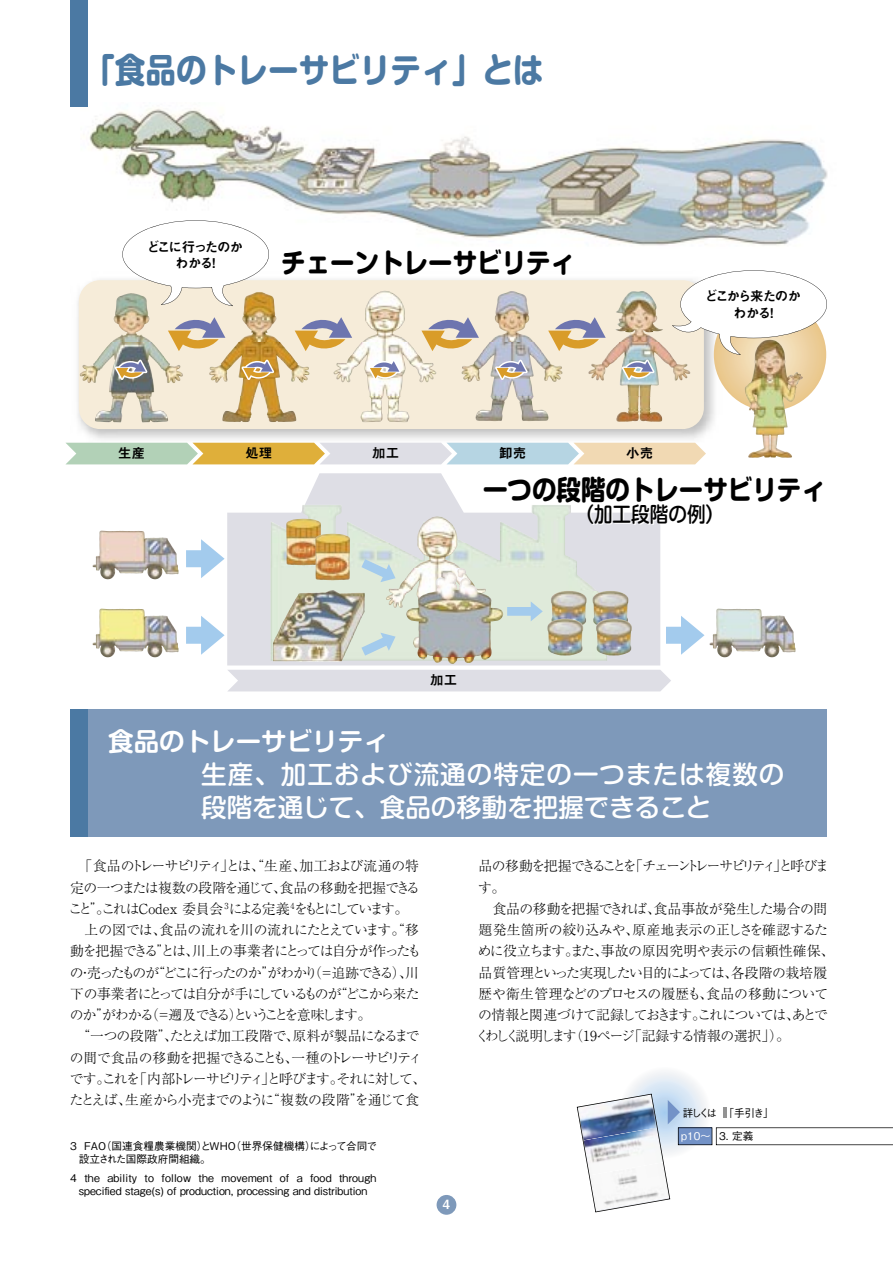
<style>
.page{position:relative;width:893px;height:1263px;background:#fff}
.page>*{position:absolute;margin:0;border:0;box-sizing:border-box;transform-origin:0 0}
.t1{font:700 34.05px "Shin M Go Pro";color:#4b79a3;scale:.9 1}
.t2{font:700 27.15px "Shin M Go Pro";color:#000;scale:.9 1}
.t3{font:500 25.5px/33px "Shin M Go Pro";letter-spacing:.04em;color:#fff}
.t4{font:700 25.5px "Shin M Go Pro De";color:#fff}
.t5{font:500 20.7px "Shin M Go Pro";color:#000;scale:.9 1}
.t6{font:300 13.8px/21.3px "Ryumin Pro";letter-spacing:-.08em;color:#000}
.t7{font:300 13.8px/21.3px "Ryumin Pro";letter-spacing:-.055em;color:#000}
.t8{font:13.5px/16.2px "Midashi Go Pro MB31";letter-spacing:-.12em;color:#000;text-align:center}
.t9{font:13.5px/16.2px "Midashi Go Pro MB31";letter-spacing:-.11em;color:#000;text-align:center}
.t10{font:13.5px "Midashi Go Pro MB31";letter-spacing:-.08em;color:#000}
.t11{font:12.75px "Midashi Go Pro MB31";color:#fff}
.t12{font:500 10.65px/12.8px "Gothic BBB Pro";color:#000}
.t13{font:500 10.65px "Gothic BBB Pro";color:#fff}
</style>
<div class="page">
<svg style="left:227px;top:473px;width:433px;height:192px;fill:#dedee5"></svg>
<img style="left:270px;top:505px;width:352px;height:156px">
<img style="left:93px;top:530px;width:86px;height:49px">
<img style="left:93px;top:608px;width:86px;height:49px">
<svg style="left:186px;top:539px;width:39px;height:39px"></svg>
<svg style="left:361px;top:633px;width:35px;height:23px"></svg>
<svg style="left:517px;top:601px;width:26px;height:20px"></svg>
<svg style="left:361px;top:559px;width:35px;height:23px"></svg>
<svg style="left:186px;top:616px;width:39px;height:39px"></svg>
<img style="left:709px;top:608px;width:87px;height:49px">
<svg style="left:666px;top:616px;width:38px;height:39px"></svg>
<img style="left:80px;top:102px;width:748px;height:144px">
<img style="left:70px;top:294px;width:653px;height:149px">
<svg style="left:79px;top:280px;width:625px;height:149px;background:#e6dac2"></svg>
<svg style="left:714px;top:298px;width:112px;height:113px;background:#ebcc98"></svg>
<img style="left:384px;top:291px;width:56px;height:136px">
<img style="left:436px;top:516px;width:56px;height:52px">
<img style="left:642px;top:291px;width:51px;height:136px">
<img style="left:748px;top:355px;width:57px;height:103px">
<img style="left:457px;top:291px;width:110px;height:136px">
<img style="left:406px;top:568px;width:111px;height:98px">
<img style="left:551px;top:591px;width:42px;height:28px">
<img style="left:593px;top:591px;width:48px;height:28px">
<img style="left:547px;top:619px;width:98px;height:46px">
<svg style="left:672px;top:270px;width:155px;height:85px"></svg>
<svg style="left:122px;top:220px;width:147px;height:86px"></svg>
<svg style="left:66px;top:443px;width:640px;height:21px;background:#d3d1b3"></svg>
<div style="left:228px;top:670px;width:443px;height:21px;background:#dedee5"></div>
<img style="left:286px;top:519px;width:35px;height:46px">
<img style="left:315px;top:534px;width:35px;height:46px">
<svg style="left:168px;top:317px;width:57px;height:34px;background:#ccbaa2"></svg>
<svg style="left:115px;top:360px;width:32px;height:20px"></svg>
<svg style="left:242px;top:360px;width:32px;height:20px"></svg>
<svg style="left:368px;top:360px;width:33px;height:20px"></svg>
<svg style="left:495px;top:360px;width:33px;height:20px"></svg>
<svg style="left:622px;top:360px;width:32px;height:20px"></svg>
<svg style="left:295px;top:317px;width:57px;height:34px;background:#ccbaa2"></svg>
<svg style="left:421px;top:317px;width:58px;height:34px;background:#cdbba3"></svg>
<svg style="left:548px;top:317px;width:58px;height:34px;background:#cdbba3"></svg>
<svg style="left:618px;top:1066px;width:93px;height:92px"></svg>
<div style="left:70px;top:709px;width:757px;height:128px;background:#7e99ba"></div>
<div style="left:70px;top:709px;width:17px;height:128px;background:#4b79a3"></div>
<svg style="left:577px;top:1094px;width:316px;height:118px"></svg>
<hr style="left:723px;top:1108px;width:4px;height:10px;background:#939393">
<div style="left:437px;top:1195px;width:19px;height:20px;background:#7e99ba;border-radius:50%"></div>
<div style="left:70px;top:0;width:17px;height:106px;background:#4b79a3"></div>
<h1 class="t1" style="left:84px;top:43px;width:512px">「食品のトレーサビリティ」とは</h1>
<p class="t9" style="left:147px;top:237px;width:98px">どこに行ったのかわかる！</p>
<h2 class="t2" style="left:281px;top:240px;width:328px">チェーントレーサビリティ</h2>
<p class="t8" style="left:705px;top:287px;width:98px">どこから来たのかわかる！</p>
<p class="t10" style="left:118px;top:442px;width:28px">生産</p>
<p class="t10" style="left:245px;top:442px;width:28px">処理</p>
<p class="t10" style="left:372px;top:442px;width:29px">加工</p>
<p class="t10" style="left:499px;top:442px;width:28px">卸売</p>
<p class="t10" style="left:626px;top:442px;width:28px">小売</p>
<h2 class="t2" style="left:483px;top:467px;width:382px">一つの段階のトレーサビリティ</h2>
<h3 class="t5" style="left:575px;top:497px;width:167px">（加工段階の例）</h3>
<p class="t10" style="left:430px;top:669px;width:28px">加工</p>
<h3 class="t4" style="left:108px;top:721px;width:282px">食品のトレーサビリティ</h3>
<h3 class="t3" style="left:201px;top:755px;width:585px">生産、加工および流通の特定の一つまたは複数の段階を通じて、食品の移動を把握できること</h3>
<p class="t6" style="left:69px;top:854px;width:359px">　「食品のトレーサビリティ」とは、“生産、加工および流通の特定の一つまたは複数の段階を通じて、食品の移動を把握できること”。これはCodex 委員会 <sup>3</sup>による定義 <sup>4</sup>をもとにしています。<br>　上の図では、食品の流れを川の流れにたとえています。“移動を把握できる”とは、川上の事業者にとっては自分が作ったもの・売ったものが“どこに行ったのか”がわかり（＝追跡できる）、川下の事業者にとっては自分が手にしているものが“どこから来たのか”がわかる（＝遡及できる）ということを意味します。<br>　“一つの段階”、たとえば加工段階で、原料が製品になるまでの間で食品の移動を把握できることも、一種のトレーサビリティです。これを「内部トレーサビリティ」と呼びます。それに対して、たとえば、生産から小売までのように“複数の段階”を通じて食</p>
<p class="t7" style="left:476px;top:854px;width:360px">品の移動を把握できることを「チェーントレーサビリティ」と呼びます。<br>　食品の移動を把握できれば、食品事故が発生した場合の問題発生箇所の絞り込みや、原産地表示の正しさを確認するために役立ちます。また、事故の原因究明や表示の信頼性確保、品質管理といった実現したい目的によっては、各段階の栽培履歴や衛生管理などのプロセスの履歴も、食品の移動についての情報と関連づけて記録しておきます。これについては、あとでくわしく説明します（19ページ「記録する情報の選択」）。</p>
<p class="t12" style="left:683px;top:1105px;width:36px">詳しくは</p>
<p class="t12" style="left:723px;top:1105px;width:52px">「手引き」</p>
<p class="t12" style="left:79px;top:1138px;width:300px;text-indent:-9px">3 FAO（国連食糧農業機関）とWHO（世界保健機構）によって合同で設立された国際政府間組織。</p>
<p class="t12" style="left:70px;top:1170px;width:308px;text-align:center">4 the ability to follow the movement of a food through specified stage(s) of production, processing and distribution</p>
<p class="t11" style="left:443px;top:1194px;width:9px">4</p>
<p class="t13" style="left:679px;top:1127px;width:34px">ｐ10～</p>
<p class="t12" style="left:719px;top:1128px;width:36px">3. 定義</p>
</div>
